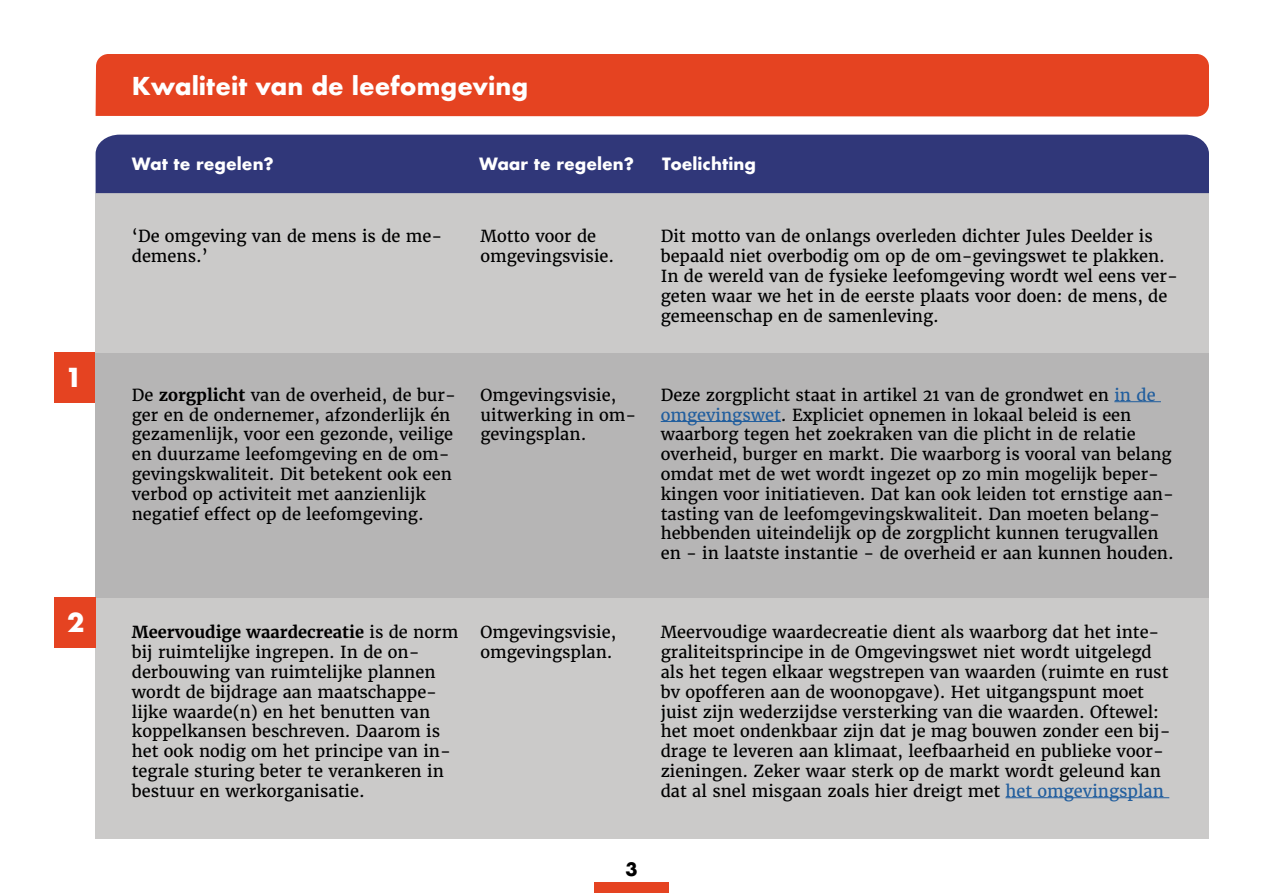
<style>
.page{position:relative;width:1263px;height:893px;background:#fff}
.page>*{position:absolute;margin:0;border:0;box-sizing:border-box;transform-origin:0 0}
.t1{font:700 25.5px "Futura";color:#fff}
.t2{font:700 24px "Futura";color:#fff}
.t3{font:700 18px "Futura";color:#000}
.t4{font:16.5px/19.8px "Merriweather";color:#000}
.t5{font:700 16.5px "Futura";color:#fff}
.s1{font-weight:700}
.s2{color:#215e9e}
</style>
<div class="page">
<div style="left:594px;top:882px;width:75px;height:11px;background:#e54321"></div>
<div style="left:96px;top:597px;width:1113px;height:242px;background:#cbcac9"></div>
<div style="left:54px;top:353px;width:42px;height:50px;background:#e54321"></div>
<div style="left:96px;top:193px;width:1113px;height:206px;background:#cbcac9"></div>
<div style="left:96px;top:353px;width:1113px;height:244px;background:#b6b5b5"></div>
<hr style="left:1114px;top:401px;width:47px;height:1px;background:#215e9e">
<hr style="left:661px;top:421px;width:120px;height:1px;background:#215e9e">
<hr style="left:1005px;top:797px;width:164px;height:1px;background:#215e9e">
<div style="left:96px;top:135px;width:1113px;height:58px;background:#303779"></div>
<div style="left:96px;top:54px;width:1113px;height:63px;background:#e54321"></div>
<div style="left:54px;top:597px;width:42px;height:50px;background:#e54321"></div>
<h1 class="t1" style="left:65px;top:359px;width:19px">1</h1>
<h1 class="t1" style="left:67px;top:604px;width:19px">2</h1>
<h2 class="t2" style="left:132px;top:68px;width:398px">Kwaliteit van de leefomgeving</h2>
<p class="t5" style="left:132px;top:152px;width:143px">Wat te regelen?</p>
<p class="t5" style="left:479px;top:152px;width:157px">Waar te regelen?</p>
<p class="t5" style="left:662px;top:152px;width:95px">Toelichting</p>
<p class="t4" style="left:132px;top:227px;width:312px">‘De omgeving van de mens is de me&shy;demens.’</p>
<p class="t4" style="left:132px;top:385px;width:326px">De <span class="s1">zorgplicht</span> van de overheid, de bur&shy;ger en de ondernemer, afzonderlijk én gezamenlijk, voor een gezonde, veilige en duurzame leefomgeving en de om&shy;gevingskwaliteit. Dit betekent ook een verbod op activiteit met aanzienlijk negatief effect op de leefomgeving.</p>
<p class="t4" style="left:480px;top:227px;width:135px">Motto voor de omgevingsvisie.</p>
<p class="t4" style="left:480px;top:385px;width:157px">Omgevingsvisie, uitwerking in om&shy;gevingsplan.</p>
<p class="t4" style="left:661px;top:227px;width:519px">Dit motto van de onlangs overleden dichter Jules Deelder is bepaald niet overbodig om op de om-gevingswet te plakken.<br>In de wereld van de fysieke leefomgeving wordt wel eens ver&shy;geten waar we het in de eerste plaats voor doen: de mens, de gemeenschap en de samenleving.</p>
<p class="t4" style="left:661px;top:385px;width:515px">Deze zorgplicht staat in artikel 21 van de grondwet en <span class="s2">in de omgevingswet</span>. Expliciet opnemen in lokaal beleid is een waarborg tegen het zoekraken van die plicht in de relatie overheid, burger en markt. Die waarborg is vooral van belang omdat met de wet wordt ingezet op zo min mogelijk beper&shy;kingen voor initiatieven. Dat kan ook leiden tot ernstige aan&shy;tasting van de leefomgevingskwaliteit. Dan moeten belang&shy;hebbenden uiteindelijk op de zorgplicht kunnen terugvallen en - in laatste instantie - de overheid er aan kunnen houden.</p>
<p class="t4" style="left:132px;top:623px;width:328px"><span class="s1">Meervoudige waardecreatie</span> is de norm bij ruimtelijke ingrepen. In de on&shy;derbouwing van ruimtelijke plannen wordt de bijdrage aan maatschappe&shy;lijke waarde(n) en het benutten van koppelkansen beschreven. Daarom is het ook nodig om het principe van in&shy;tegrale sturing beter te verankeren in bestuur en werkorganisatie.</p>
<p class="t4" style="left:480px;top:623px;width:137px">Omgevingsvisie, omgevingsplan.</p>
<p class="t4" style="left:661px;top:623px;width:511px">Meervoudige waardecreatie dient als waarborg dat het inte&shy;graliteitsprincipe in de Omgevingswet niet wordt uitgelegd als het tegen elkaar wegstrepen van waarden (ruimte en rust bv opofferen aan de woonopgave). Het uitgangspunt moet juist zijn wederzijdse versterking van die waarden. Oftewel: het moet ondenkbaar zijn dat je mag bouwen zonder een bij&shy;drage te leveren aan klimaat, leefbaarheid en publieke voor&shy;zieningen. Zeker waar sterk op de markt wordt geleund kan dat al snel misgaan zoals hier dreigt met <span class="s2">het omgevingsplan</span></p>
<p class="t3" style="left:625px;top:856px;width:14px">3</p>
</div>
